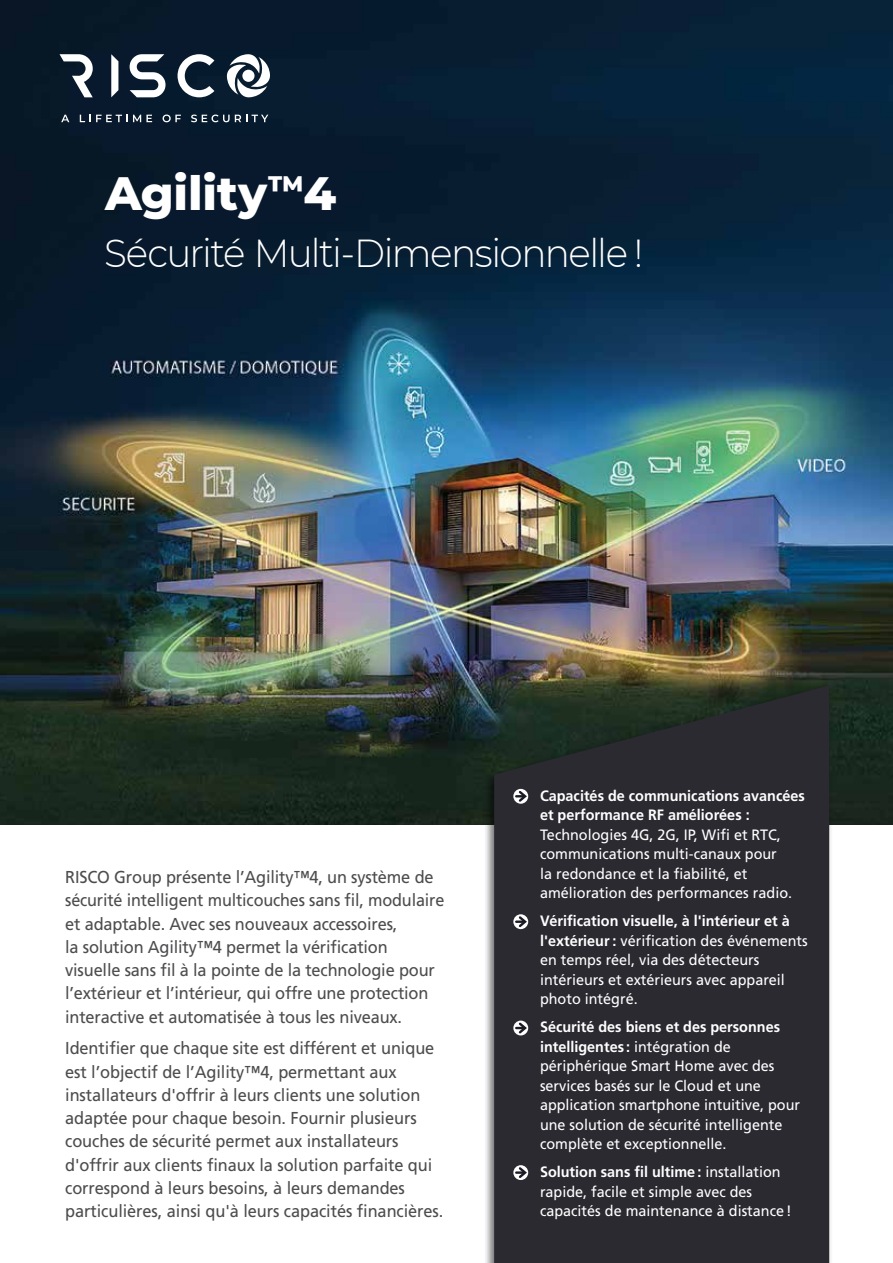
<style>
.page{position:relative;width:893px;height:1263px;background:#fff}
.page>*{position:absolute;margin:0;border:0;box-sizing:border-box;transform-origin:0 0}
.t1{font:800 47.7px "Montserrat";letter-spacing:-.005em;color:#fff}
.t2{font:300 39px "Montserrat";letter-spacing:-.04em;color:#fff;scale:.96 1}
.t3{font:17.25px/23.2px "Frutiger";letter-spacing:-.005em;color:#4d4d4f;scale:.95 1}
.t4{font:15px/19.5px "Frutiger";color:#fff;scale:.96 1}
.t5{font:700 15px/19.5px "Frutiger";color:#fff;scale:.96 1}
.s1{font-weight:700}
</style>
<div class="page">
<img style="left:0;top:0;width:893px;height:825px">
<div style="left:483px;top:682px;width:350px;height:581px;background:#000;opacity:.55"></div>
<svg style="left:494px;top:685px;width:335px;height:578px;background:#2a2a2f"></svg>
<svg style="left:513px;top:789px;width:15px;height:15px"></svg>
<svg style="left:516px;top:789px;width:13px;height:15px"></svg>
<svg style="left:513px;top:1165px;width:15px;height:15px"></svg>
<svg style="left:516px;top:1165px;width:13px;height:15px"></svg>
<svg style="left:513px;top:1020px;width:15px;height:15px"></svg>
<svg style="left:516px;top:1020px;width:13px;height:16px"></svg>
<svg style="left:513px;top:914px;width:15px;height:15px"></svg>
<svg style="left:516px;top:914px;width:13px;height:15px"></svg>
<svg style="left:111px;top:54px;width:7px;height:43px"></svg>
<svg style="left:178px;top:54px;width:36px;height:43px"></svg>
<svg style="left:227px;top:54px;width:43px;height:43px"></svg>
<div style="left:242px;top:70px;width:13px;height:12px;background:#fff;border-radius:50%"></div>
<svg style="left:60px;top:54px;width:33px;height:43px"></svg>
<svg style="left:130px;top:54px;width:36px;height:43px"></svg>
<svg style="left:61px;top:115px;width:8px;height:7px"></svg>
<svg style="left:80px;top:115px;width:72px;height:7px"></svg>
<svg style="left:163px;top:115px;width:18px;height:7px"></svg>
<svg style="left:191px;top:115px;width:77px;height:7px"></svg>
<h1 class="t1" style="left:105px;top:158px;width:233px">Agility<sup>™</sup>4</h1>
<h2 class="t2" style="left:104px;top:226px;width:563px">Sécurité Multi-Dimensionnelle !</h2>
<p class="t3" style="left:65px;top:865px;width:401px">RISCO Group présente l’Agility™4, un système de sécurité intelligent multicouches sans fil, modulaire et adaptable. Avec ses nouveaux accessoires,<br>la solution Agility™4 permet la vérification visuelle sans fil à la pointe de la technologie pour l’extérieur et l’intérieur, qui offre une protection interactive et automatisée à tous les niveaux.</p>
<p class="t3" style="left:65px;top:1036px;width:400px">Identifier que chaque site est différent et unique est l’objectif de l’Agility™4, permettant aux installateurs d'offrir à leurs clients une solution adaptée pour chaque besoin. Fournir plusieurs couches de sécurité permet aux installateurs d'offrir aux clients finaux la solution parfaite qui correspond à leurs besoins, à leurs demandes particulières, ainsi qu'à leurs capacités financières.</p>
<p class="t5" style="left:540px;top:785px;width:277px">Capacités de communications avancées et performance RF améliorées :</p>
<p class="t4" style="left:540px;top:824px;width:264px">Technologies 4G, 2G, IP, Wifi et RTC, communications multi-canaux pour la redondance et la fiabilité, et amélioration des performances radio.</p>
<p class="t4" style="left:540px;top:911px;width:280px"><span class="s1">Vérification visuelle, à l'intérieur et à l'extérieur :</span> vérification des événements en temps réel, via des détecteurs intérieurs et extérieurs avec appareil photo intégré.</p>
<p class="t4" style="left:540px;top:1017px;width:272px"><span class="s1">Sécurité des biens et des personnes intelligentes :</span> intégration de périphérique Smart Home avec des services basés sur le Cloud et une application smartphone intuitive, pour une solution de sécurité intelligente complète et exceptionnelle.</p>
<p class="t4" style="left:540px;top:1162px;width:264px"><span class="s1">Solution sans fil ultime :</span> installation rapide, facile et simple avec des capacités de maintenance à distance !</p>
</div>
